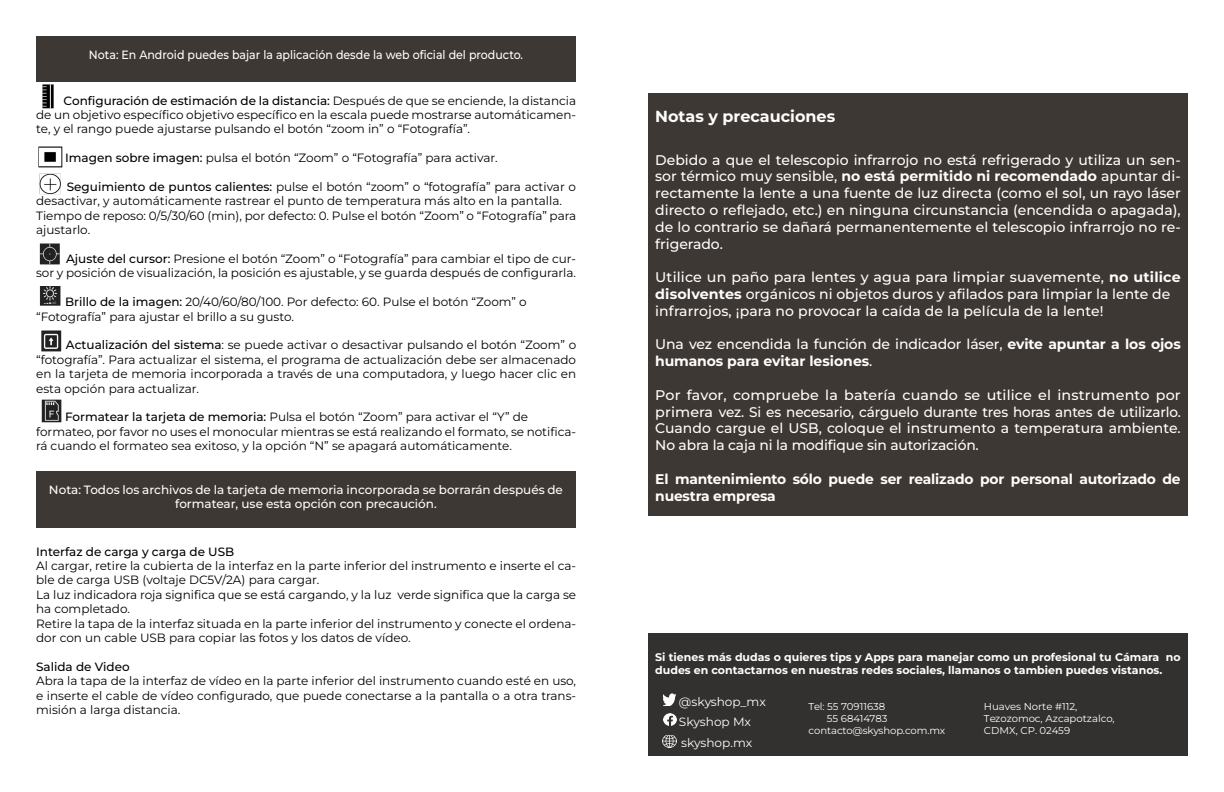
<style>
.page{position:relative;width:1224px;height:792px;background:#fff}
.page>*{position:absolute;margin:0;border:0;box-sizing:border-box;transform-origin:0 0}
.t1{font:700 16px "Montserrat";color:#fffefd}
.t2{font:500 14px/16.8px "Montserrat";color:#fffefd;text-align:justify}
.t3{font:700 14px/16.8px "Montserrat";letter-spacing:-.01em;color:#fffefd}
.t4{font:12px/14.4px "Montserrat";color:#000}
.t5{font:500 12px/14.4px "Montserrat";color:#fffefd;text-align:center}
.t6{font:500 12px "Montserrat";color:#fffefd;scale:.92 1}
.t7{font:500 12px "Montserrat";color:#000}
.t8{font:12px/20.3px "Montserrat";color:#fff}
.t9{font:700 11px/13.2px "Montserrat";color:#fffefd}
.t10{font:10px/12px "Montserrat";color:#fff}
.s1{font-weight:500}
.s2{font-weight:700}
</style>
<div class="page">
<div style="left:36px;top:36px;width:540px;height:45px;background:#3e3834"></div>
<div style="left:36px;top:471px;width:540px;height:57px;background:#3e3834"></div>
<div style="left:648px;top:94px;width:540px;height:422px;background:#3e3834"></div>
<div style="left:648px;top:634px;width:540px;height:122px;background:#333030"></div>
<svg style="left:663px;top:694px;width:13px;height:12px"></svg>
<svg style="left:663px;top:735px;width:13px;height:12px"></svg>
<svg style="left:663px;top:714px;width:13px;height:12px"></svg>
<img style="left:42px;top:84px;width:12px;height:25px">
<img style="left:38px;top:146px;width:25px;height:22px">
<img style="left:39px;top:243px;width:21px;height:22px">
<img style="left:41px;top:330px;width:21px;height:22px">
<img style="left:41px;top:400px;width:21px;height:23px">
<img style="left:39px;top:286px;width:22px;height:20px">
<img style="left:39px;top:174px;width:22px;height:21px">
<p class="t6" style="left:89px;top:47px;width:473px">Nota: En Android puedes bajar la aplicación desde la web oficial del producto.</p>
<p class="t4" style="left:36px;top:93px;width:542px;text-align:justify;text-indent:28px"><span class="s1">Configuración de estimación de la distancia:</span> Después de que se enciende, la distancia de un objetivo específico objetivo específico en la escala puede mostrarse automáticamen&shy;te, y el rango puede ajustarse pulsando el botón “zoom in” o “Fotografía”.</p>
<p class="t4" style="left:65px;top:150px;width:434px"><span class="s1">Imagen sobre imagen:</span> pulsa el botón “Zoom” o “Fotografía” para activar.</p>
<p class="t4" style="left:36px;top:179px;width:542px;text-indent:31px"><span class="s1">Seguimiento de puntos calientes:</span> pulse el botón “zoom” o “fotografía” para activar o desactivar, y automáticamente rastrear el punto de temperatura más alto en la pantalla.<br>Tiempo de reposo: 0/5/30/60 (min), por defecto: 0. Pulse el botón “Zoom” o “Fotografía” para ajustarlo.</p>
<p class="t4" style="left:36px;top:251px;width:542px;text-align:right"><span class="s1">Ajuste del cursor:</span> Presione el botón “Zoom” o “Fotografía” para cambiar el tipo de cur-<br>sor y posición de visualización, la posición es ajustable, y se guarda después de configurarla.</p>
<p class="t4" style="left:36px;top:294px;width:492px;text-indent:29px"><span class="s1">Brillo de la imagen:</span> 20/40/60/80/100. Por defecto: 60. Pulse el botón “Zoom” o “Fotografía” para ajustar el brillo a su gusto.</p>
<p class="t4" style="left:36px;top:338px;width:542px;text-align:justify;text-indent:30px"><span class="s1">Actualización del sistema</span>: se puede activar o desactivar pulsando el botón “Zoom” o “fotografía”. Para actualizar el sistema, el programa de actualización debe ser almacenado en la tarjeta de memoria incorporada a través de una computadora, y luego hacer clic en esta opción para actualizar.</p>
<p class="t4" style="left:36px;top:410px;width:542px;text-indent:29px"><span class="s1">Formatear la tarjeta de memoria:</span> Pulsa el botón “Zoom” para activar el “Y” de formateo, por favor no uses el monocular mientras se está realizando el formato, se notifica&shy;rá cuando el formateo sea exitoso, y la opción “N” se apagará automáticamente.</p>
<p class="t5" style="left:49px;top:482px;width:516px">Nota: Todos los archivos de la tarjeta de memoria incorporada se borrarán después de formatear, use esta opción con precaución.</p>
<p class="t7" style="left:36px;top:543px;width:200px">Interfaz de carga y carga de USB</p>
<p class="t4" style="left:36px;top:558px;width:542px">Al cargar, retire la cubierta de la interfaz en la parte inferior del instrumento e inserte el ca&shy;ble de carga USB (voltaje DC5V/2A) para cargar.<br>La luz indicadora roja significa que se está cargando, y la luz verde significa que la carga se ha completado.<br>Retire la tapa de la interfaz situada en la parte inferior del instrumento y conecte el ordena&shy;dor con un cable USB para copiar las fotos y los datos de vídeo.</p>
<p class="t7" style="left:36px;top:659px;width:95px">Salida de Video</p>
<p class="t4" style="left:36px;top:673px;width:542px;text-align:justify">Abra la tapa de la interfaz de vídeo en la parte inferior del instrumento cuando esté en uso, e inserte el cable de vídeo configurado, que puede conectarse a la pantalla o a otra trans&shy;misión a larga distancia.</p>
<h1 class="t1" style="left:655px;top:106px;width:181px">Notas y precauciones</h1>
<p class="t2" style="left:655px;top:151px;width:527px">Debido a que el telescopio infrarrojo no está refrigerado y utiliza un sen&shy;sor térmico muy sensible, <span class="s2">no está permitido ni recomendado</span> apuntar di&shy;rectamente la lente a una fuente de luz directa (como el sol, un rayo láser directo o reflejado, etc.) en ninguna circunstancia (encendida o apagada), de lo contrario se dañará permanentemente el telescopio infrarrojo no re&shy;frigerado.</p>
<p class="t2" style="left:655px;top:268px;width:527px;text-align:left">Utilice un paño para lentes y agua para limpiar suavemente, <span class="s2">no utilice disolventes</span> orgánicos ni objetos duros y afilados para limpiar la lente de infrarrojos, ¡para no provocar la caída de la película de la lente!</p>
<p class="t3" style="left:655px;top:336px;width:527px"><span class="s1">Una vez encendida la función de indicador láser,</span> evite apuntar a los ojos humanos para evitar lesiones<span class="s1">.</span></p>
<p class="t2" style="left:655px;top:386px;width:527px">Por favor, compruebe la batería cuando se utilice el instrumento por primera vez. Si es necesario, cárguelo durante tres horas antes de utilizarlo.<br>Cuando cargue el USB, coloque el instrumento a temperatura ambiente.<br>No abra la caja ni la modifique sin autorización.</p>
<p class="t3" style="left:655px;top:470px;width:527px">El mantenimiento sólo puede ser realizado por personal autorizado de nuestra empresa</p>
<p class="t9" style="left:655px;top:650px;width:527px">Si tienes más dudas o quieres tips y Apps para manejar como un profesional tu Cámara no dudes en contactarnos en nuestras redes sociales, llamanos o tambien puedes vistanos.</p>
<p class="t8" style="left:679px;top:691px;width:88px">@skyshop_mx<br>Skyshop Mx</p>
<p class="t8" style="left:681px;top:733px;width:73px">skyshop.mx</p>
<p class="t10" style="left:808px;top:700px;width:78px">Tel: 55 70911638</p>
<p class="t10" style="left:827px;top:712px;width:62px">55 68414783</p>
<p class="t10" style="left:808px;top:724px;width:138px">contacto@skyshop.com.mx</p>
<p class="t10" style="left:984px;top:700px;width:132px">Huaves Norte #112,<br>Tezozomoc, Azcapotzalco,<br>CDMX, CP. 02459</p>
</div>
